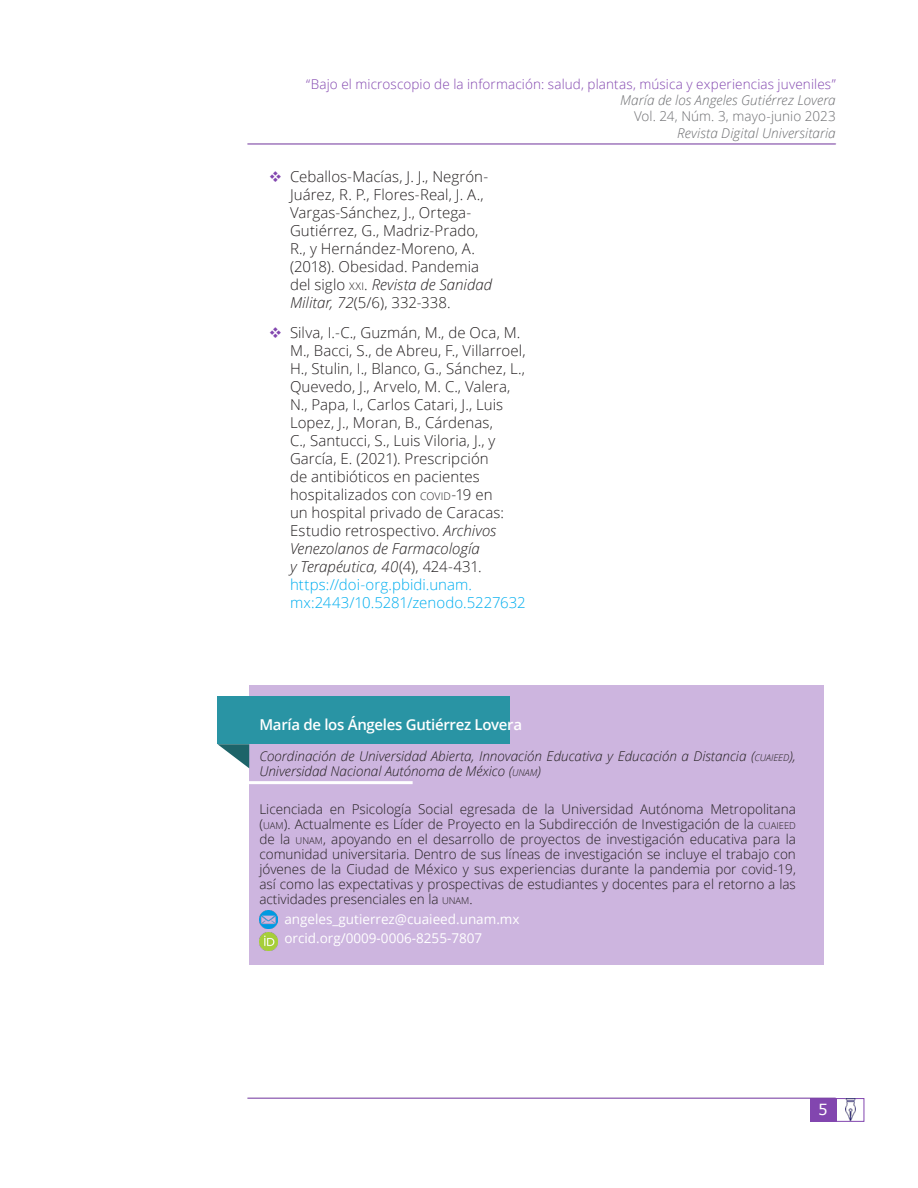
<style>
.page{position:relative;width:918px;height:1188px;background:#fff}
.page>*{position:absolute;margin:0;border:0;box-sizing:border-box;transform-origin:0 0}
.t1{font:300 15px/18px "Open Sans";letter-spacing:.005em;color:#231f20}
.autor_info{font:600 15px "Open Sans";letter-spacing:-.02em;color:#fff}
.t2{font:15px "Verdana";color:#fff}
.autor_Info2{font:300 13.5px/15px "Open Sans";color:#231f20;text-align:justify}
.autor_Info2-2{font:italic 300 13.5px/15px "Open Sans";color:#231f20}
.t3{font:300 13.5px "Open Sans";letter-spacing:.01em;color:#8246af}
.autor_Info2-3{font:13.5px "Open Sans";color:#fff}
.t4{font:italic 300 13.5px "Open Sans";letter-spacing:.005em;color:#6c6d70}
.t5{font:300 13.5px "Open Sans";letter-spacing:.005em;color:#6c6d70}
.s1{color:#8246af}
.s2{font-size:10.5px}
.s3{font-style:italic}
.s4{color:#00aeef}
.s5{font-size:9.45px}
</style>
<div class="page">
<div style="left:810px;top:1098px;width:26px;height:24px;background:#8246af"></div>
<hr style="left:247px;top:143px;width:589px;height:2px;background:#b293c8">
<hr style="left:247px;top:144px;width:589px;height:1px;background:#8246af">
<hr style="left:247px;top:1097px;width:589px;height:2px;background:#ccb9da">
<hr style="left:247px;top:1098px;width:589px;height:1px;background:#8246af">
<div style="left:836px;top:1098px;width:28px;height:24px;border:1px solid #8246af"></div>
<img style="left:846px;top:1098px;width:10px;height:23px">
<div style="left:249px;top:685px;width:574px;height:280px;background:#cdb5df"></div>
<hr style="left:249px;top:781px;width:164px;height:3px;background:#fff">
<img style="left:259px;top:911px;width:18px;height:18px">
<img style="left:259px;top:932px;width:18px;height:18px">
<div style="left:218px;top:696px;width:292px;height:48px;background:#2994a4"></div>
<svg style="left:218px;top:744px;width:31px;height:24px"></svg>
<p class="t3" style="left:306px;top:75px;width:531px">“Bajo el microscopio de la información: salud, plantas, música y experiencias juveniles”</p>
<p class="t4" style="left:620px;top:91px;width:217px">María de los Angeles Gutiérrez Lovera</p>
<p class="t5" style="left:634px;top:107px;width:203px">Vol. 24, Núm. 3, mayo-junio 2023</p>
<p class="t4" style="left:677px;top:123px;width:160px">Revista Digital Universitaria</p>
<p class="t1" style="left:290px;top:167px;width:204px;text-indent:-21px"><span class="s1">❖</span> Ceballos-Macías, J. J., Negrón-<br>Juárez, R. P., Flores-Real, J. A.,<br>Vargas-Sánchez, J., Ortega-<br>Gutiérrez, G., Madriz-Prado,<br>R., y Hernández-Moreno, A. (2018). Obesidad. Pandemia del siglo <span class="s2">XXI</span>. <span class="s3">Revista de Sanidad<br>Militar, 72</span>(5/6), 332-338.</p>
<p class="t1" style="left:290px;top:323px;width:237px;text-indent:-21px"><span class="s1">❖</span> Silva, I.-C., Guzmán, M., de Oca, M.<br>M., Bacci, S., de Abreu, F., Villarroel, H., Stulin, I., Blanco, G., Sánchez, L., Quevedo, J., Arvelo, M. C., Valera, N., Papa, I., Carlos Catari, J., Luis Lopez, J., Moran, B., Cárdenas,<br>C., Santucci, S., Luis Viloria, J., y García, E. (2021). Prescripción<br>de antibióticos en pacientes hospitalizados con <span class="s2">COVID</span>-19 en<br>un hospital privado de Caracas:<br>Estudio retrospectivo. <span class="s3">Archivos Venezolanos de Farmacología<br>y Terapéutica, 40</span>(4), 424-431. <span class="s4">https://doi-org.pbidi.unam. mx:2443/10.5281/zenodo.5227632</span></p>
<p class="autor_info" style="left:259px;top:714px;width:264px">María de los Ángeles Gutiérrez Lovera</p>
<p class="autor_Info2-2" style="left:259px;top:748px;width:538px">Coordinación de Universidad Abierta, Innovación Educativa y Educación a Distancia (<span class="s5">CUAIEED</span>),<br>Universidad Nacional Autónoma de México (<span class="s5">UNAM</span>)</p>
<p class="autor_Info2" style="left:259px;top:802px;width:538px">Licenciada en Psicología Social egresada de la Universidad Autónoma Metropolitana (<span class="s5">UAM</span>). Actualmente es Líder de Proyecto en la Subdirección de Investigación de la <span class="s5">CUAIEED </span>de la <span class="s5">UNAM</span>, apoyando en el desarrollo de proyectos de investigación educativa para la comunidad universitaria. Dentro de sus líneas de investigación se incluye el trabajo con jóvenes de la Ciudad de México y sus experiencias durante la pandemia por covid-19, así como las expectativas y prospectivas de estudiantes y docentes para el retorno a las actividades presenciales en la <span class="s5">UNAM</span>.</p>
<p class="autor_Info2-3" style="left:284px;top:910px;width:237px">angeles_gutierrez@cuaieed.unam.mx</p>
<p class="autor_Info2-3" style="left:284px;top:929px;width:199px">orcid.org/0009-0006-8255-7807</p>
<p class="t2" style="left:818px;top:1097px;width:38px">5 5</p>
</div>
